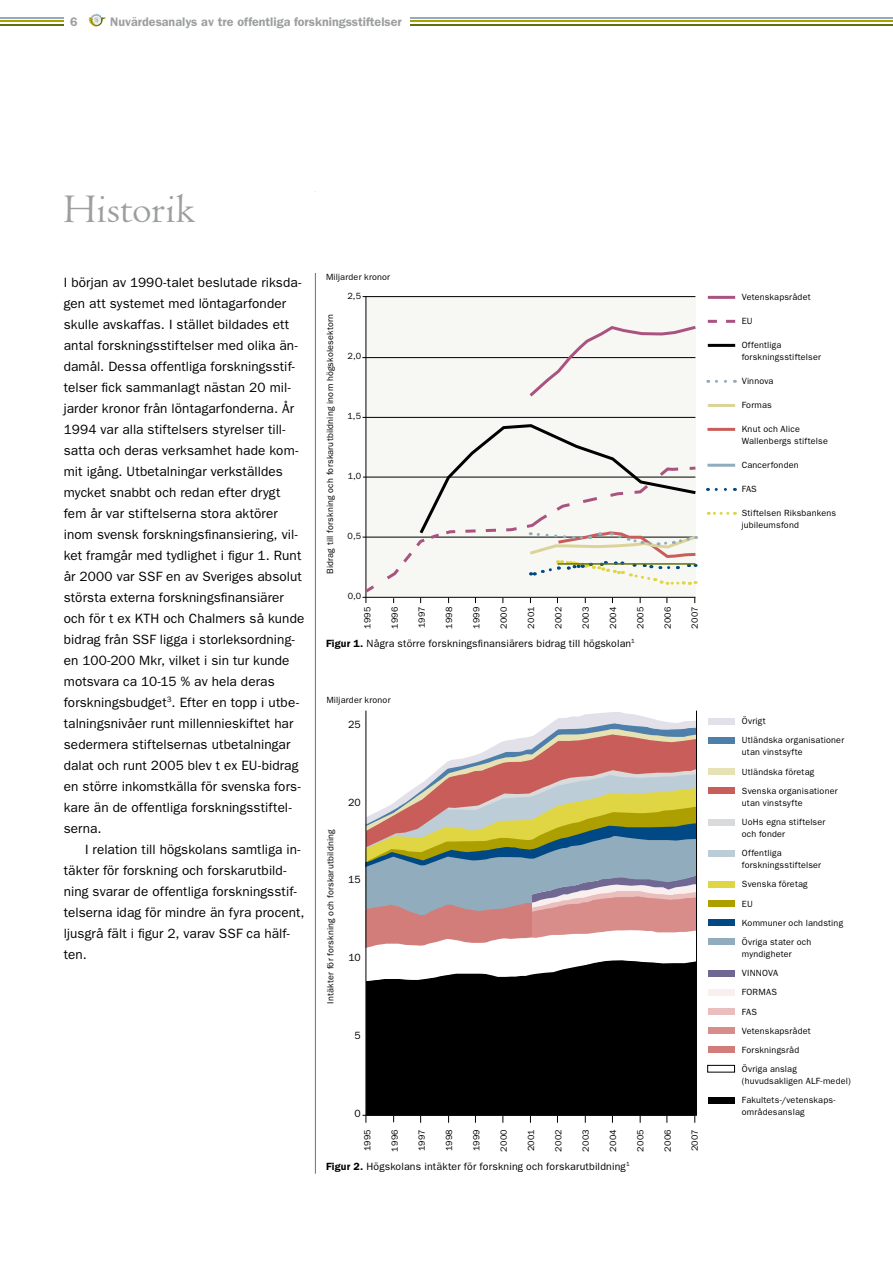
<style>
.page{position:relative;width:893px;height:1263px;background:#fff}
.page>*{position:absolute;margin:0;border:0;box-sizing:border-box;transform-origin:0 0}
.t1{font:42px "Centaur";letter-spacing:.005em;color:#9c9e9f}
.t2{font:13.5px/21px "Franklin Gothic";letter-spacing:.01em;color:#000}
.t3{font:600 12.45px "Franklin Gothic";color:#9c9e9f}
.t4{font:10.5px "Franklin Gothic";letter-spacing:.015em;color:#000}
.t5{font:9px/19.2px "Franklin Gothic";letter-spacing:.02em;color:#000}
.s1{font-weight:600}
</style>
<div class="page">
<hr style="left:407px;top:17px;width:486px;height:2px;background:#91acbc">
<hr style="left:407px;top:21px;width:486px;height:1px;background:#ad9f00">
<hr style="left:407px;top:24px;width:486px;height:2px;background:#636f07">
<hr style="left:315px;top:191px;width:1px;height:983px;background:#707172">
<hr style="left:0;top:17px;width:64px;height:2px;background:#91acbc">
<hr style="left:0;top:20px;width:64px;height:2px;background:#ad9f00">
<hr style="left:0;top:24px;width:64px;height:2px;background:#636f07">
<svg style="left:89px;top:14px;width:16px;height:13px"></svg>
<div style="left:64px;top:191px;width:257px;height:82px;background:#fff"></div>
<hr style="left:708px;top:296px;width:27px;height:3px;background:#aa5380">
<svg style="left:708px;top:320px;width:27px;height:3px"></svg>
<hr style="left:708px;top:344px;width:27px;height:3px;background:#000">
<svg style="left:708px;top:380px;width:17px;height:3px"></svg>
<hr style="left:708px;top:404px;width:27px;height:3px;background:#dbd39a">
<hr style="left:707px;top:428px;width:28px;height:3px;background:#c85d59">
<hr style="left:707px;top:464px;width:28px;height:3px;background:#91acbc">
<svg style="left:707px;top:488px;width:18px;height:3px"></svg>
<svg style="left:708px;top:512px;width:20px;height:3px"></svg>
<div style="left:366px;top:296px;width:329px;height:301px;background:#f7f8f3"></div>
<hr style="left:363px;top:296px;width:332px;height:1px;background:#000">
<hr style="left:362px;top:417px;width:333px;height:1px;background:#000">
<hr style="left:362px;top:357px;width:333px;height:1px;background:#000">
<hr style="left:366px;top:296px;width:1px;height:307px;background:#000">
<svg style="left:362px;top:423px;width:336px;height:180px"></svg>
<svg style="left:526px;top:324px;width:170px;height:76px"></svg>
<hr style="left:362px;top:1115px;width:333px;height:1px;background:#000">
<div style="left:367px;top:982px;width:329px;height:134px;background:#000"></div>
<svg style="left:365px;top:712px;width:331px;height:270px"></svg>
<hr style="left:366px;top:711px;width:1px;height:412px;background:#000">
<div style="left:708px;top:718px;width:26px;height:6px;background:#e2e1e9"></div>
<div style="left:708px;top:737px;width:26px;height:7px;background:#4d7faa"></div>
<div style="left:708px;top:768px;width:26px;height:7px;background:#e6e2b3"></div>
<div style="left:708px;top:787px;width:26px;height:7px;background:#c85d59"></div>
<div style="left:708px;top:819px;width:26px;height:6px;background:#d9dadb"></div>
<div style="left:708px;top:850px;width:26px;height:6px;background:#bdcdd7"></div>
<div style="left:708px;top:881px;width:26px;height:6px;background:#e0d644"></div>
<div style="left:708px;top:900px;width:26px;height:7px;background:#ad9f00"></div>
<div style="left:708px;top:919px;width:26px;height:7px;background:#004985"></div>
<div style="left:708px;top:938px;width:26px;height:7px;background:#91acbc"></div>
<div style="left:708px;top:989px;width:26px;height:7px;background:#f9efee"></div>
<div style="left:708px;top:1008px;width:26px;height:7px;background:#e9bebd"></div>
<div style="left:708px;top:1027px;width:26px;height:7px;background:#d88d8b"></div>
<div style="left:708px;top:1046px;width:26px;height:7px;background:#d37d7a"></div>
<div style="left:707px;top:1065px;width:28px;height:7px;border:1px solid #000"></div>
<div style="left:708px;top:1097px;width:26px;height:7px;background:#000"></div>
<hr style="left:696px;top:711px;width:1px;height:405px;background:#000">
<div style="left:708px;top:970px;width:27px;height:6px;background:#706792"></div>
<p class="t3" style="left:70px;top:14px;width:9px">6</p>
<p class="t3" style="left:110px;top:14px;width:293px">Nuvärdesanalys av tre offentliga forskningsstiftelser</p>
<h1 class="t1" style="left:64px;top:186px;width:133px">Historik</h1>
<p class="t2" style="left:64px;top:271px;width:242px">I början av 1990-talet beslutade riksda&shy;gen att systemet med löntagarfonder skulle avskaffas. I stället bildades ett antal forskningsstiftelser med olika än&shy;damål. Dessa offentliga forskningsstif&shy;telser fick sammanlagt nästan 20 mil&shy;jarder kronor från löntagarfonderna. År 1994 var alla stiftelsers styrelser till&shy;satta och deras verksamhet hade kom&shy;mit igång. Utbetalningar verkställdes mycket snabbt och redan efter drygt fem år var stiftelserna stora aktörer inom svensk forskningsfinansiering, vil&shy;ket framgår med tydlighet i figur 1. Runt år 2000 var SSF en av Sveriges absolut största externa forskningsfinansiärer och för t ex KTH och Chalmers så kunde bidrag från SSF ligga i storleksordning&shy;en 100-200 Mkr, vilket i sin tur kunde motsvara ca 10-15 % av hela deras forskningsbudget<sup>3</sup>. Efter en topp i utbe&shy;talningsnivåer runt millennieskiftet har sedermera stiftelsernas utbetalningar dalat och runt 2005 blev t ex EU-bidrag en större inkomstkälla för svenska fors&shy;kare än de offentliga forskningsstiftel&shy;serna.</p>
<p class="t2" style="left:64px;top:838px;width:242px;text-indent:21px">I relation till högskolans samtliga in&shy;täkter för forskning och forskarutbild&shy;ning svarar de offentliga forskningsstif&shy;telserna idag för mindre än fyra procent, ljusgrå fält i figur 2, varav SSF ca hälf&shy;ten.</p>
<p class="t5" style="left:347px;top:268px;width:44px;line-height:18.5px;text-indent:-22px">Miljarder kronor<br>2,5</p>
<p class="t5" style="left:320px;top:574px;width:262px;rotate:-90deg">Bidrag till forskning och forskarutbildning inom högskolesektorn</p>
<p class="t5" style="left:348px;top:346px;width:15px">2,0</p>
<p class="t5" style="left:348px;top:406px;width:15px">1,5</p>
<p class="t5" style="left:348px;top:466px;width:15px">1,0</p>
<p class="t5" style="left:348px;top:526px;width:15px">0,5</p>
<p class="t5" style="left:348px;top:586px;width:15px">0,0</p>
<p class="t5" style="left:358px;top:629px;width:24px;rotate:-90deg">1995</p>
<p class="t5" style="left:385px;top:629px;width:24px;rotate:-90deg">1996</p>
<p class="t5" style="left:412px;top:628px;width:23px;rotate:-90deg">1997</p>
<p class="t5" style="left:439px;top:629px;width:24px;rotate:-90deg">1998</p>
<p class="t5" style="left:467px;top:629px;width:24px;rotate:-90deg">1999</p>
<p class="t5" style="left:494px;top:629px;width:24px;rotate:-90deg">2000</p>
<p class="t5" style="left:521px;top:629px;width:24px;rotate:-90deg">2001</p>
<p class="t5" style="left:549px;top:629px;width:24px;rotate:-90deg">2002</p>
<p class="t5" style="left:576px;top:629px;width:24px;rotate:-90deg">2003</p>
<p class="t5" style="left:603px;top:629px;width:24px;rotate:-90deg">2004</p>
<p class="t5" style="left:630px;top:629px;width:24px;rotate:-90deg">2005</p>
<p class="t5" style="left:658px;top:629px;width:24px;rotate:-90deg">2006</p>
<p class="t5" style="left:685px;top:628px;width:24px;rotate:-90deg">2007</p>
<p class="t4" style="left:326px;top:637px;width:310px"><span class="s1">Figur 1.</span> Några större forskningsfinansiärers bidrag till högskolan<sup>1</sup></p>
<p class="t5" style="left:326px;top:690px;width:66px">Miljarder kronor</p>
<p class="t4" style="left:348px;top:718px;width:14px">25</p>
<p class="t5" style="left:321px;top:1004px;width:176px;rotate:-90deg">Intäkter för forskning och forskarutbildning</p>
<p class="t4" style="left:348px;top:796px;width:14px">20</p>
<p class="t4" style="left:348px;top:874px;width:14px">15</p>
<p class="t4" style="left:348px;top:951px;width:14px">10</p>
<p class="t4" style="left:355px;top:1029px;width:8px">5</p>
<p class="t4" style="left:355px;top:1107px;width:8px">0</p>
<p class="t5" style="left:358px;top:1151px;width:24px;rotate:-90deg">1995</p>
<p class="t5" style="left:385px;top:1151px;width:24px;rotate:-90deg">1996</p>
<p class="t5" style="left:412px;top:1151px;width:23px;rotate:-90deg">1997</p>
<p class="t5" style="left:439px;top:1151px;width:24px;rotate:-90deg">1998</p>
<p class="t5" style="left:467px;top:1151px;width:24px;rotate:-90deg">1999</p>
<p class="t5" style="left:494px;top:1152px;width:24px;rotate:-90deg">2000</p>
<p class="t5" style="left:521px;top:1151px;width:24px;rotate:-90deg">2001</p>
<p class="t5" style="left:549px;top:1151px;width:24px;rotate:-90deg">2002</p>
<p class="t5" style="left:576px;top:1151px;width:24px;rotate:-90deg">2003</p>
<p class="t5" style="left:603px;top:1152px;width:24px;rotate:-90deg">2004</p>
<p class="t5" style="left:630px;top:1151px;width:24px;rotate:-90deg">2005</p>
<p class="t5" style="left:658px;top:1152px;width:24px;rotate:-90deg">2006</p>
<p class="t5" style="left:685px;top:1151px;width:24px;rotate:-90deg">2007</p>
<p class="t4" style="left:326px;top:1160px;width:305px"><span class="s1">Figur 2.</span> Högskolans intäkter för forskning och forskarutbildning<sup>1</sup></p>
<p class="t5" style="left:742px;top:287px;width:70px">Vetenskapsrådet</p>
<p class="t5" style="left:742px;top:311px;width:12px">EU</p>
<p class="t5" style="left:742px;top:338px;width:81px;line-height:12px">Offentliga forskningsstiftelser</p>
<p class="t5" style="left:742px;top:371px;width:33px">Vinnova</p>
<p class="t5" style="left:742px;top:395px;width:32px">Formas</p>
<p class="t5" style="left:742px;top:422px;width:88px;line-height:12px">Knut och Alice<br>Wallenbergs stiftelse</p>
<p class="t5" style="left:742px;top:455px;width:59px">Cancerfonden</p>
<p class="t5" style="left:742px;top:479px;width:17px">FAS</p>
<p class="t5" style="left:742px;top:506px;width:96px;line-height:12px">Stiftelsen Riksbankens jubileumsfond</p>
<p class="t5" style="left:742px;top:711px;width:104px">Övrigt<br>Utländska organisationer</p>
<p class="t5" style="left:742px;top:742px;width:97px">utan vinstsyfte<br>Utländska företag<br>Svenska organisationer</p>
<p class="t5" style="left:742px;top:793px;width:85px">utan vinstsyfte<br>UoHs egna stiftelser</p>
<p class="t5" style="left:742px;top:824px;width:45px">och fonder<br>Offentliga</p>
<p class="t5" style="left:742px;top:855px;width:103px">forskningsstiftelser<br>Svenska företag<br>EU<br>Kommuner och landsting<br>Övriga stater och</p>
<p class="t5" style="left:742px;top:944px;width:70px">myndigheter<br>VINNOVA<br>FORMAS<br>FAS<br>Vetenskapsrådet<br>Forskningsråd<br>Övriga anslag</p>
<p class="t5" style="left:742px;top:1071px;width:110px">(huvudsakligen ALF-medel)<br>Fakultets-/vetenskaps-</p>
<p class="t5" style="left:742px;top:1102px;width:64px">områdesanslag</p>
</div>
